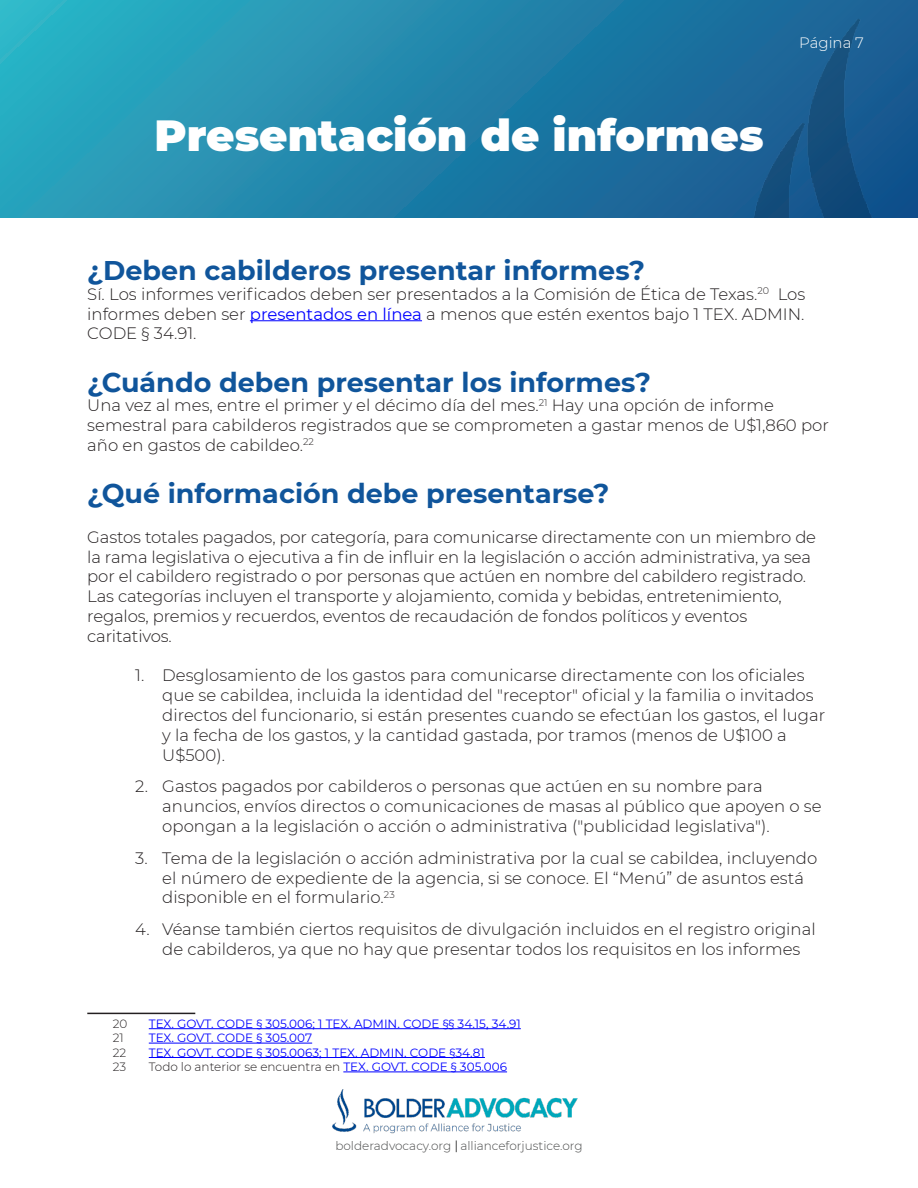
<style>
.page{position:relative;width:918px;height:1188px;background:#fff}
.page>*{position:absolute;margin:0;border:0;box-sizing:border-box;transform-origin:0 0}
.t1{font:900 43.5px "Montserrat";color:#fff}
.Heading-1{font:700 27px "Montserrat";color:#10559b}
.t2{font:300 16.5px/19.8px "Montserrat";color:#231f20}
.t3{font:300 15px "Montserrat";color:#fff}
.t4{font:12px "Montserrat";color:#00f}
.t5{font:300 12px "Montserrat";color:#231f20}
.t6{font:300 12px "Montserrat";color:#494a4a}
.s1{font-weight:400;color:#00f}
</style>
<div class="page">
<hr style="left:250px;top:320px;width:172px;height:1px;background:#00f">
<hr style="left:87px;top:1013px;width:108px;height:1px;background:#231f20">
<hr style="left:149px;top:1028px;width:372px;height:1px;background:#00f">
<hr style="left:149px;top:1043px;width:163px;height:1px;background:#00f">
<hr style="left:149px;top:1057px;width:336px;height:1px;background:#00f">
<hr style="left:343px;top:1072px;width:164px;height:1px;background:#00f">
<svg style="left:0;top:0;width:918px;height:217px;background:#238bae"></svg>
<img style="left:665px;top:19px;width:253px;height:198px">
<svg style="left:456px;top:1140px;width:1px;height:12px"></svg>
<img style="left:333px;top:1089px;width:245px;height:45px">
<p class="t1" style="left:154px;top:103px;width:611px">Presentación de informes</p>
<p class="t3" style="left:799px;top:32px;width:66px">Página 7</p>
<p class="Heading-1" style="left:87px;top:251px;width:559px">¿Deben cabilderos presentar informes?</p>
<p class="t2" style="left:87px;top:283px;width:720px;text-align:justify">Sí. Los informes verificados deben ser presentados a la Comisión de Ética de Texas.<sup>20</sup> Los informes deben ser <span class="s1">presentados en línea</span> a menos que estén exentos bajo 1 TEX. ADMIN.<br>CODE § 34.91.</p>
<p class="Heading-1" style="left:87px;top:362px;width:565px">¿Cuándo deben presentar los informes?</p>
<p class="t2" style="left:87px;top:395px;width:743px">Una vez al mes, entre el primer y el décimo día del mes.<sup>21</sup> Hay una opción de informe semestral para cabilderos registrados que se comprometen a gastar menos de U$1,860 por año en gastos de cabildeo.<sup>22</sup></p>
<p class="Heading-1" style="left:87px;top:474px;width:524px">¿Qué información debe presentarse?</p>
<p class="t2" style="left:87px;top:526px;width:730px">Gastos totales pagados, por categoría, para comunicarse directamente con un miembro de la rama legislativa o ejecutiva a fin de influir en la legislación o acción administrativa, ya sea por el cabildero registrado o por personas que actúen en nombre del cabildero registrado.<br>Las categorías incluyen el transporte y alojamiento, comida y bebidas, entretenimiento, regalos, premios y recuerdos, eventos de recaudación de fondos políticos y eventos caritativos.</p>
<p class="t2" style="left:162px;top:665px;width:664px;text-indent:-27px">1. Desglosamiento de los gastos para comunicarse directamente con los oficiales que se cabildea, incluida la identidad del "receptor" oficial y la familia o invitados directos del funcionario, si están presentes cuando se efectúan los gastos, el lugar y la fecha de los gastos, y la cantidad gastada, por tramos (menos de U$100 a U$500).</p>
<p class="t2" style="left:162px;top:776px;width:661px;text-indent:-27px">2. Gastos pagados por cabilderos o personas que actúen en su nombre para anuncios, envíos directos o comunicaciones de masas al público que apoyen o se opongan a la legislación o acción o administrativa ("publicidad legislativa").</p>
<p class="t2" style="left:162px;top:847px;width:657px;text-indent:-27px">3. Tema de la legislación o acción administrativa por la cual se cabildea, incluyendo el número de expediente de la agencia, si se conoce. El “Menú” de asuntos está disponible en el formulario.<sup>23</sup></p>
<p class="t2" style="left:162px;top:919px;width:655px;text-indent:-27px">4. Véanse también ciertos requisitos de divulgación incluidos en el registro original de cabilderos, ya que no hay que presentar todos los requisitos en los informes</p>
<p class="t5" style="left:113px;top:1015px;width:16px">20</p>
<p class="t4" style="left:149px;top:1015px;width:374px">TEX. GOVT. CODE § 305.006; 1 TEX. ADMIN. CODE §§ 34.15, 34.91</p>
<p class="t5" style="left:113px;top:1030px;width:12px">21</p>
<p class="t4" style="left:149px;top:1030px;width:165px">TEX. GOVT. CODE § 305.007</p>
<p class="t5" style="left:113px;top:1044px;width:15px">22</p>
<p class="t4" style="left:149px;top:1044px;width:338px">TEX. GOVT. CODE § 305.0063; 1 TEX. ADMIN. CODE §34.81</p>
<p class="t5" style="left:113px;top:1059px;width:15px">23</p>
<p class="t5" style="left:149px;top:1059px;width:360px">Todo lo anterior se encuentra en <span class="s1">TEX. GOVT. CODE § 305.006</span></p>
<p class="t6" style="left:335px;top:1138px;width:249px">bolderadvocacy.org allianceforjustice.org</p>
</div>
